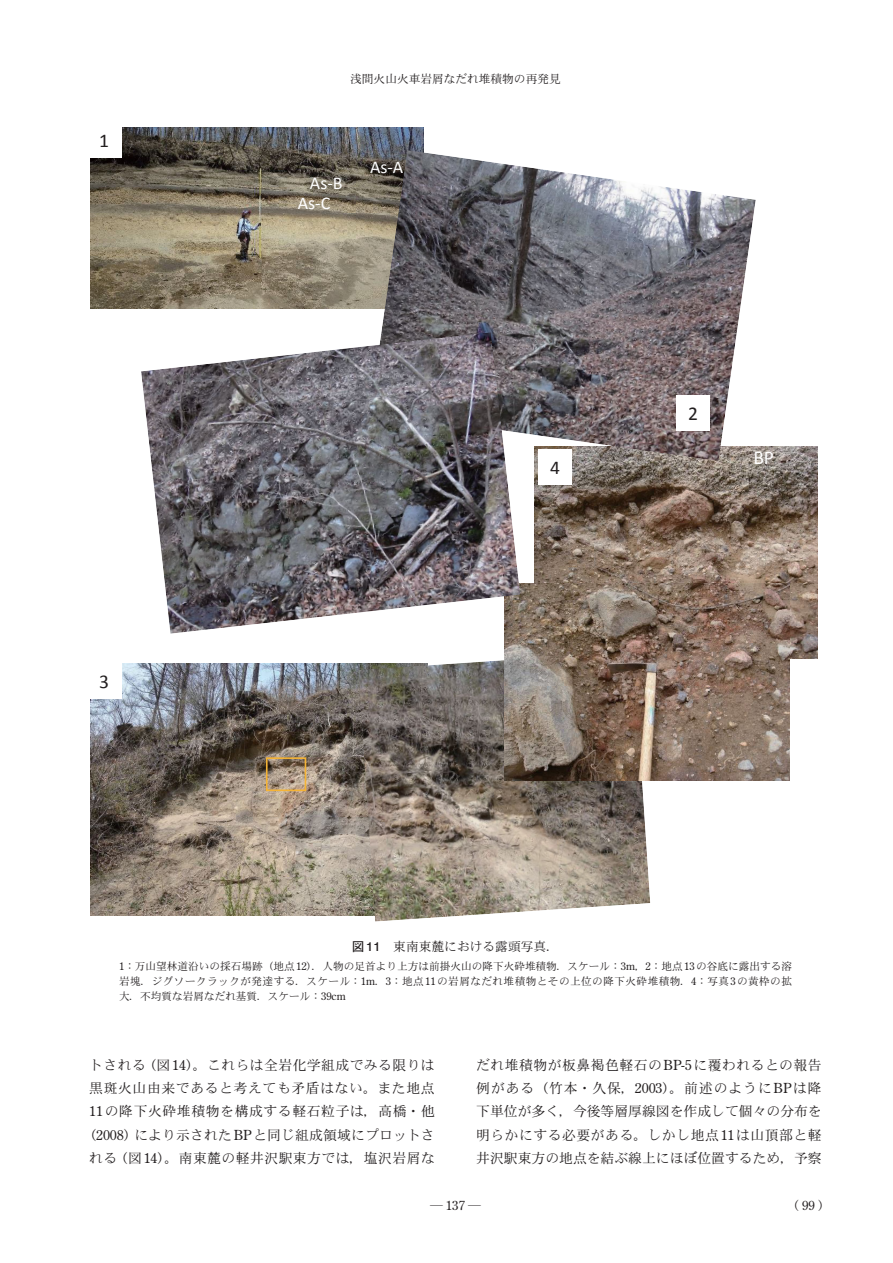
<style>
.page{position:relative;width:893px;height:1263px;background:#fff}
.page>*{position:absolute;margin:0;border:0;box-sizing:border-box;transform-origin:0 0}
.t1{font:19.65px "Calibri";color:#231f20}
.t2{font:19.5px "Calibri";color:#231f20}
.t3{font:19.5px "Calibri";color:#fff}
.t4{font:18px/19.5px "Calibri";color:#fff}
.t5{font:13.8px/23.4px "DFHS Mincho Pro 5 W3 90 msp RKSJ H";letter-spacing:.035em;color:#231f20;text-align:justify}
.t6{font:12.75px "DFHS Mincho Pro 5 W3 90 msp RKSJ H";color:#231f20}
.t7{font:12.75px "Century Old Style Std";color:#231f20}
.t8{font:11.7px "DFHS Mincho Pro 5 W3 90 msp RKSJ H";color:#231f20}
.t9{font:10.65px/14.9px "DFHS Mincho Pro 5 W3 90 msp RKSJ H";letter-spacing:.04em;color:#231f20;text-align:justify}
.s1{font-family:"DFHS Gothic Pro 5 W5 90 msp RKSJ H"}
.s2{font-family:"Swiss 721 BT";font-weight:500}
.s3{font-family:"Century Old Style Std"}
.s4{font-family:"DFHS Mincho Pro 5 W3 90 msp RKSJ H"}
</style>
<div class="page">
<img style="left:91px;top:664px;width:267px;height:252px">
<img style="left:358px;top:660px;width:292px;height:262px">
<img style="left:535px;top:446px;width:283px;height:212px">
<img style="left:504px;top:583px;width:285px;height:197px">
<div style="left:266px;top:757px;width:40px;height:34px;border:2px solid #f4b336"></div>
<div style="left:89px;top:664px;width:32px;height:35px;background:#fff"></div>
<img style="left:91px;top:127px;width:332px;height:181px">
<img style="left:370px;top:150px;width:386px;height:311px">
<img style="left:141px;top:332px;width:379px;height:302px">
<div style="left:89px;top:122px;width:32px;height:36px;background:#fff"></div>
<div style="left:676px;top:396px;width:34px;height:35px;background:#fff"></div>
<div style="left:538px;top:450px;width:34px;height:35px;background:#fff"></div>
<h2 class="t2" style="left:99px;top:132px;width:11px">1</h2>
<h2 class="t2" style="left:99px;top:673px;width:11px">3</h2>
<p class="t8" style="left:350px;top:75px;width:212px">浅間火山火車岩屑なだれ堆積物の再発見</p>
<h3 class="t4" style="left:298px;top:175px;width:46px;text-indent:12px">As-B<br>As-C</h3>
<h3 class="t4" style="left:370px;top:159px;width:35px">As-A</h3>
<h2 class="t2" style="left:550px;top:459px;width:11px">4</h2>
<h1 class="t1" style="left:688px;top:405px;width:11px">2</h1>
<h2 class="t3" style="left:753px;top:449px;width:22px">BP</h2>
<p class="t6" style="left:352px;top:941px;width:209px"><span class="s1">図</span><span class="s2">11</span>　東南東麓における露頭写真．</p>
<p class="t9" style="left:119px;top:960px;width:674px"><span class="s3">1</span>：万山望林道沿いの採石場跡（地点<span class="s3">12</span>）．人物の足首より上方は前掛火山の降下火砕堆積物．スケール：<span class="s3">3m</span>，<span class="s3">2</span>：地点<span class="s3">13</span>の谷底に露出する溶岩塊．ジグソークラックが発達する．スケール：<span class="s3">1m</span>．<span class="s3">3</span>：地点<span class="s3">11</span>の岩屑なだれ堆積物とその上位の降下火砕堆積物．<span class="s3">4</span>：写真<span class="s3">3</span>の黄枠の拡大．不均質な岩屑なだれ基質．スケール：<span class="s3">39cm</span></p>
<p class="t5" style="left:82px;top:1055px;width:354px;text-align:center">トされる（図<span class="s3">14</span>）。これらは全岩化学組成でみる限りは黒斑火山由来であると考えても矛盾はない。また地点<br><span class="s3">11</span>の降下火砕堆積物を構成する軽石粒子は，高橋・他（<span class="s3">2008</span>）により示された<span class="s3">BP</span>と同じ組成領域にプロットされる（図<span class="s3">14</span>）。南東麓の軽井沢駅東方では，塩沢岩屑な</p>
<p class="t5" style="left:476px;top:1055px;width:347px">だれ堆積物が板鼻褐色軽石の<span class="s3">BP-5</span>に覆われるとの報告例がある（竹本・久保，<span class="s3">2003</span>）。前述のように<span class="s3">BP</span>は降下単位が多く，今後等層厚線図を作成して個々の分布を明らかにする必要がある。しかし地点<span class="s3">11</span>は山頂部と軽井沢駅東方の地点を結ぶ線上にほぼ位置するため，予察</p>
<p class="t7" style="left:430px;top:1200px;width:52px"><span class="s4">─</span> 137 <span class="s4">─</span></p>
<p class="t6" style="left:786px;top:1201px;width:46px">（<span class="s3">99</span>）</p>
</div>
